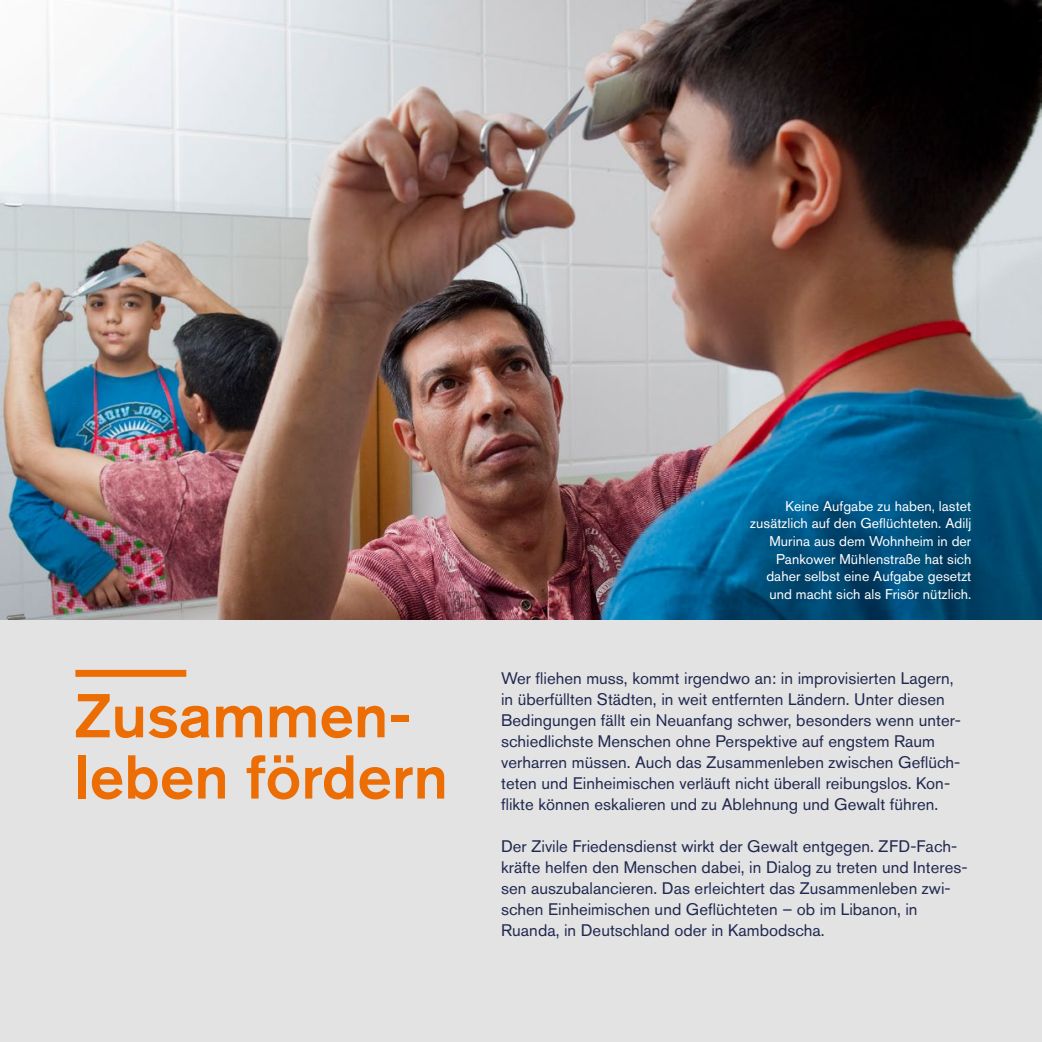
<style>
.page{position:relative;width:1042px;height:1042px;background:#fff}
.page>*{position:absolute;margin:0;border:0;box-sizing:border-box;transform-origin:0 0}
.t1{font:500 61.25px/61.2px "Akzidenz Grotesk Pro";color:#ed6d05}
.t2{font:16.62px/21px "Akzidenz Grotesk Pro";color:#20284f}
.t3{font:14px/17.5px "Akzidenz Grotesk Pro";letter-spacing:.005em;color:#fff;text-align:right}
</style>
<div class="page">
<img style="left:0;top:0;width:1042px;height:620px">
<div style="left:0;top:620px;width:1042px;height:422px;background:#e3e3e3"></div>
<div style="left:75px;top:670px;width:111px;height:7px;background:#ed6d05"></div>
<h1 class="t1" style="left:74px;top:684px;width:375px">Zusammen&shy;leben fördern</h1>
<p class="t3" style="left:750px;top:497px;width:223px">Keine Aufgabe zu haben, lastet zusätzlich auf den Geflüchteten. Adilj Murina aus dem Wohnheim in der Pankower Mühlenstraße hat sich daher selbst eine Aufgabe gesetzt und macht sich als Frisör nützlich.</p>
<p class="t2" style="left:501px;top:667px;width:461px">Wer fliehen muss, kommt irgendwo an: in improvisierten Lagern, in überfüllten Städten, in weit entfernten Ländern. Unter diesen Bedingungen fällt ein Neuanfang schwer, besonders wenn unter&shy;schiedlichste Menschen ohne Perspektive auf engstem Raum verharren müssen. Auch das Zusammenleben zwischen Geflüch&shy;teten und Einheimischen verläuft nicht überall reibungslos. Kon&shy;flikte können eskalieren und zu Ablehnung und Gewalt führen.</p>
<p class="t2" style="left:501px;top:835px;width:468px">Der Zivile Friedensdienst wirkt der Gewalt entgegen. ZFD-Fach&shy;kräfte helfen den Menschen dabei, in Dialog zu treten und Interes&shy;sen auszubalancieren. Das erleichtert das Zusammenleben zwi&shy;schen Einheimischen und Geflüchteten – ob im Libanon, in Ruanda, in Deutschland oder in Kambodscha.</p>
</div>
